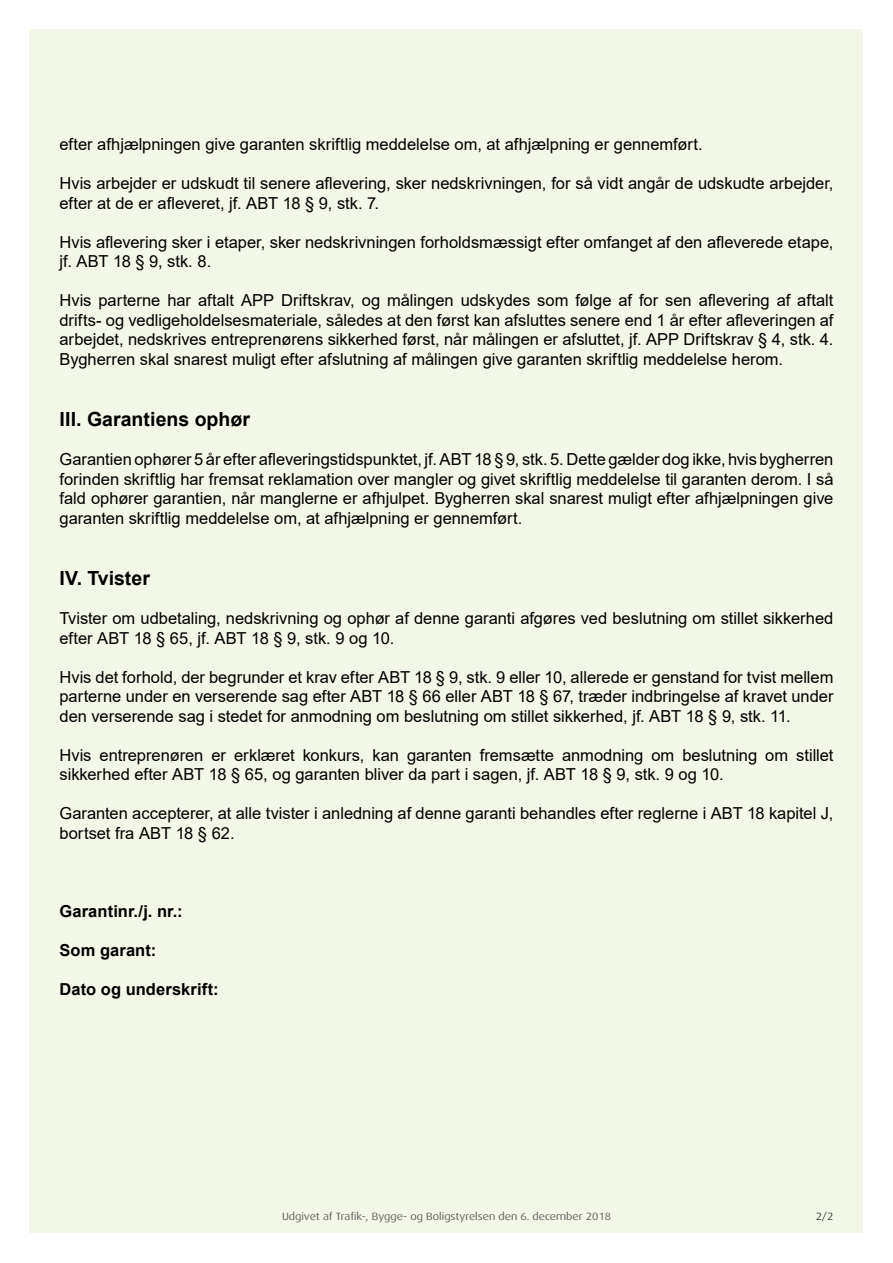
<style>
.page{position:relative;width:893px;height:1263px;background:#fff}
.page>*{position:absolute;margin:0;border:0;box-sizing:border-box;transform-origin:0 0}
.t1{font:700 19.5px "Arial";color:#000}
.t2{font:16.5px/19.5px "Arial";color:#000}
.t3{font:700 16.5px "Arial";letter-spacing:.005em;color:#000}
.t4{font:10.5px "Dax Wide";color:#575756}
.t5{font:10.5px "Dax Wide";color:#333d1f}
</style>
<div class="page">
<div style="left:30px;top:30px;width:833px;height:1203px;background:#f3f7e7"></div>
<p class="t2" style="left:60px;top:135px;width:645px">efter afhjælpningen give garanten skriftlig meddelelse om, at afhjælpning er gennemført.</p>
<p class="t2" style="left:60px;top:174px;width:775px">Hvis arbejder er udskudt til senere aflevering, sker nedskrivningen, for så vidt angår de udskudte arbejder, efter at de er afleveret, jf. ABT 18 § 9, stk. 7.</p>
<p class="t2" style="left:60px;top:232px;width:775px">Hvis aflevering sker i etaper, sker nedskrivningen forholdsmæssigt efter omfanget af den afleverede etape, jf. ABT 18 § 9, stk. 8.</p>
<p class="t2" style="left:60px;top:291px;width:775px;text-align:justify">Hvis parterne har aftalt APP Driftskrav, og målingen udskydes som følge af for sen aflevering af aftalt drifts- og vedligeholdelsesmateriale, således at den først kan afsluttes senere end 1 år efter afleveringen af arbejdet, nedskrives entreprenørens sikkerhed først, når målingen er afsluttet, jf. APP Driftskrav § 4, stk. 4.<br>Bygherren skal snarest muligt efter afslutning af målingen give garanten skriftlig meddelelse herom.</p>
<p class="t1" style="left:60px;top:406px;width:192px">III. Garantiens ophør</p>
<p class="t2" style="left:60px;top:450px;width:775px;text-align:justify">Garantien ophører 5 år efter afleveringstidspunktet, jf. ABT 18 § 9, stk. 5. Dette gælder dog ikke, hvis bygherren forinden skriftlig har fremsat reklamation over mangler og givet skriftlig meddelelse til garanten derom. I så fald ophører garantien, når manglerne er afhjulpet. Bygherren skal snarest muligt efter afhjælpningen give garanten skriftlig meddelelse om, at afhjælpning er gennemført.</p>
<p class="t1" style="left:60px;top:565px;width:92px">IV. Tvister</p>
<p class="t2" style="left:60px;top:609px;width:775px">Tvister om udbetaling, nedskrivning og ophør af denne garanti afgøres ved beslutning om stillet sikkerhed efter ABT 18 § 65, jf. ABT 18 § 9, stk. 9 og 10.</p>
<p class="t2" style="left:60px;top:667px;width:775px;text-align:justify">Hvis det forhold, der begrunder et krav efter ABT 18 § 9, stk. 9 eller 10, allerede er genstand for tvist mellem parterne under en verserende sag efter ABT 18 § 66 eller ABT 18 § 67, træder indbringelse af kravet under den verserende sag i stedet for anmodning om beslutning om stillet sikkerhed, jf. ABT 18 § 9, stk. 11.</p>
<p class="t2" style="left:60px;top:745px;width:775px">Hvis entreprenøren er erklæret konkurs, kan garanten fremsætte anmodning om beslutning om stillet sikkerhed efter ABT 18 § 65, og garanten bliver da part i sagen, jf. ABT 18 § 9, stk. 9 og 10.</p>
<p class="t2" style="left:60px;top:804px;width:775px">Garanten accepterer, at alle tvister i anledning af denne garanti behandles efter reglerne i ABT 18 kapitel J, bortset fra ABT 18 § 62.</p>
<p class="t3" style="left:60px;top:899px;width:125px">Garantinr./j. nr.:</p>
<p class="t3" style="left:60px;top:938px;width:98px">Som garant:</p>
<p class="t3" style="left:60px;top:977px;width:161px">Dato og underskrift:</p>
<p class="t4" style="left:282px;top:1211px;width:330px">Udgivet af Trafik-, Bygge- og Boligstyrelsen den 6. december 2018</p>
<p class="t5" style="left:816px;top:1211px;width:19px">2/2</p>
</div>
